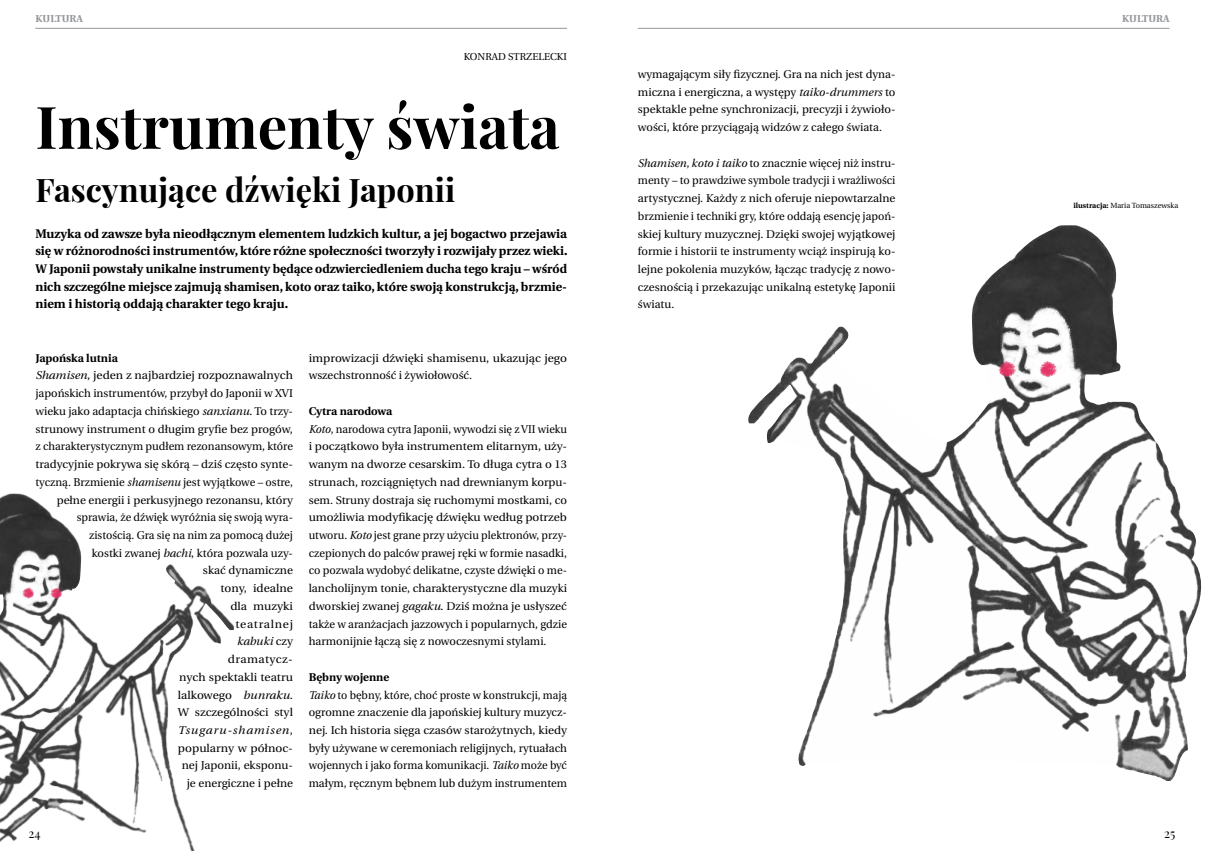
<style>
.page{position:relative;width:1205px;height:851px;background:#fff}
.page>*{position:absolute;margin:0;border:0;box-sizing:border-box;transform-origin:0 0}
.t1{font:700 58.75px "Playfair Display";color:#000}
.t2{font:700 32.5px "Playfair Display";color:#000}
.t3{font:700 12.5px/17.8px "Heuristica";color:#000;text-align:justify}
.t4{font:12.5px "Playfair Display";color:#000}
.t5{font:11.25px/17.8px "Heuristica";color:#000;text-align:justify}
.t6{font:11.25px/17.8px "Heuristica";color:#000;scale:.96 1}
.t7{font:11.25px/17.8px "Heuristica";color:#000;scale:.95 1}
.t8{font:11.25px/17.8px "Heuristica";color:#000;scale:1.06 1}
.t9{font:italic 11.25px "Heuristica";letter-spacing:.07em;color:#000;scale:1.06 1}
.t10{font:700 11.25px "Heuristica";color:#000}
.t11{font:11.25px "Heuristica";letter-spacing:.055em;color:#000;scale:1.06 1}
.t12{font:11.25px "Heuristica";letter-spacing:.03em;color:#000;scale:1.06 1}
.t13{font:italic 11.25px "Heuristica";letter-spacing:.07em;color:#000}
.t14{font:10px "Heuristica";color:#000}
.t15{font:700 10px "Heuristica";color:#939598}
.t16{font:7.5px "Heuristica";color:#000}
.s1{font-style:italic}
.s2{font-style:normal}
.s3{font-weight:700}
</style>
<div class="page">
<hr style="left:35px;top:28px;width:532px;height:1px;background:#939598">
<hr style="left:638px;top:28px;width:531px;height:1px;background:#939598">
<img style="left:0;top:493px;width:234px;height:357px">
<img style="left:748px;top:225px;width:454px;height:555px">
<p class="t15" style="left:35px;top:11px;width:15px">Kultura</p>
<p class="t15" style="left:1122px;top:11px;width:15px">Kultura</p>
<p class="t14" style="left:464px;top:49px;width:105px">KONRAD STRZELECKI</p>
<h1 class="t1" style="left:35px;top:81px;width:526px">Instrumenty świata</h1>
<h2 class="t2" style="left:35px;top:164px;width:421px">Fascynujące dźwięki Japonii</h2>
<p class="t3" style="left:35px;top:224px;width:533px">Muzyka od zawsze była nieodłącznym elementem ludzkich kultur, a jej bogactwo przejawia się w różnorodności instrumentów, które różne społeczności tworzyły i rozwijały przez wieki.<br>W Japonii powstały unikalne instrumenty będące odzwierciedleniem ducha tego kraju – wśród nich szczególne miejsce zajmują shamisen, koto oraz taiko, które swoją konstrukcją, brzmie&shy;niem i historią oddają charakter tego kraju.</p>
<p class="t10" style="left:35px;top:349px;width:84px">Japońska lutnia</p>
<p class="t8" style="left:35px;top:367px;width:244px"><span class="s1">Shamisen</span>, jeden z najbardziej rozpoznawalnych</p>
<p class="t5" style="left:35px;top:384px;width:259px">japońskich instrumentów, przybył do Japonii w XVI</p>
<p class="t5" style="left:35px;top:402px;width:259px">wieku jako adaptacja chińskiego <span class="s1">sanxianu</span>. To trzy-</p>
<p class="t5" style="left:35px;top:420px;width:259px">strunowy instrument o długim gryfie bez progów,</p>
<p class="t5" style="left:35px;top:437px;width:259px">z charakterystycznym pudłem rezonansowym, które</p>
<p class="t5" style="left:35px;top:455px;width:259px">tradycyjnie pokrywa się skórą – dziś często synte-</p>
<p class="t5" style="left:35px;top:473px;width:259px">tyczną. Brzmienie <span class="s1">shamisenu</span> jest wyjątkowe – ostre,</p>
<p class="t5" style="left:57px;top:491px;width:238px">pełne energii i perkusyjnego rezonansu, który</p>
<p class="t5" style="left:77px;top:508px;width:218px">sprawia, że dźwięk wyróżnia się swoją wyra-</p>
<p class="t5" style="left:89px;top:526px;width:205px">zistością. Gra się na nim za pomocą dużej</p>
<p class="t5" style="left:92px;top:544px;width:203px">kostki zwanej <span class="s1">bachi</span>, która pozwala uzy-</p>
<p class="t5" style="left:203px;top:561px;width:92px">skać dynamiczne</p>
<p class="t8" style="left:220px;top:579px;width:70px">tony, idealne</p>
<p class="t8" style="left:230px;top:597px;width:60px">dla muzyki</p>
<p class="t11" style="left:235px;top:615px;width:56px">teatralnej</p>
<p class="t13" style="left:237px;top:632px;width:58px">kabuki <span class="s2">czy</span></p>
<p class="t12" style="left:228px;top:650px;width:63px">dramatycz-</p>
<p class="t8" style="left:179px;top:668px;width:109px">nych spektakli teatru</p>
<p class="t8" style="left:178px;top:685px;width:110px">lalkowego <span class="s1">bunraku</span>.</p>
<p class="t8" style="left:178px;top:703px;width:110px">W szczególności styl</p>
<p class="t9" style="left:178px;top:721px;width:110px">Tsugaru-shamisen<span class="s2">,</span></p>
<p class="t8" style="left:178px;top:739px;width:110px">popularny w północ-</p>
<p class="t5" style="left:182px;top:756px;width:113px">nej Japonii, eksponu-</p>
<p class="t5" style="left:187px;top:774px;width:108px">je energiczne i pełne</p>
<p class="t8" style="left:309px;top:349px;width:245px">improwizacji dźwięki shamisenu, ukazując jego wszechstronność i żywiołowość.</p>
<p class="t6" style="left:309px;top:402px;width:271px"><span class="s3">Cytra narodowa<br></span><span class="s1">Koto</span>, narodowa cytra Japonii, wywodzi się z VII wieku i początkowo była instrumentem elitarnym, uży&shy;wanym na dworze cesarskim. To długa cytra o 13 strunach, rozciągniętych nad drewnianym korpu&shy;sem. Struny dostraja się ruchomymi mostkami, co umożliwia modyfikację dźwięku według potrzeb utworu. <span class="s1">Koto</span> jest grane przy użyciu plektronów, przy&shy;czepionych do palców prawej ręki w formie nasadki, co pozwala wydobyć delikatne, czyste dźwięki o me&shy;lancholijnym tonie, charakterystyczne dla muzyki dworskiej zwanej <span class="s1">gagaku</span>. Dziś można je usłyszeć także w aranżacjach jazzowych i popularnych, gdzie harmonijnie łączą się z nowoczesnymi stylami.</p>
<p class="t7" style="left:309px;top:668px;width:273px"><span class="s3">Bębny wojenne<br></span><span class="s1">Taiko</span> to bębny, które, choć proste w konstrukcji, mają ogromne znaczenie dla japońskiej kultury muzycz&shy;nej. Ich historia sięga czasów starożytnych, kiedy były używane w ceremoniach religijnych, rytuałach wojennych i jako forma komunikacji. <span class="s1">Taiko</span> może być małym, ręcznym bębnem lub dużym instrumentem</p>
<p class="t5" style="left:638px;top:65px;width:259px">wymagającym siły fizycznej. Gra na nich jest dyna&shy;miczna i energiczna, a występy <span class="s1">taiko-drummers</span> to spektakle pełne synchronizacji, precyzji i żywioło&shy;wości, które przyciągają widzów z całego świata.</p>
<p class="t5" style="left:638px;top:154px;width:259px"><span class="s1">Shamisen, koto i taiko</span> to znacznie więcej niż instru&shy;menty – to prawdziwe symbole tradycji i wrażliwości artystycznej. Każdy z nich oferuje niepowtarzalne brzmienie i techniki gry, które oddają esencję japoń&shy;skiej kultury muzycznej. Dzięki swojej wyjątkowej formie i historii te instrumenty wciąż inspirują ko&shy;lejne pokolenia muzyków, łącząc tradycję z nowo&shy;czesnością i przekazując unikalną estetykę Japonii światu.</p>
<p class="t16" style="left:1073px;top:199px;width:106px"><span class="s3">ilustracja:</span> Maria Tomaszewska</p>
<p class="t4" style="left:29px;top:823px;width:14px">24</p>
<p class="t4" style="left:1164px;top:823px;width:13px">25</p>
</div>
